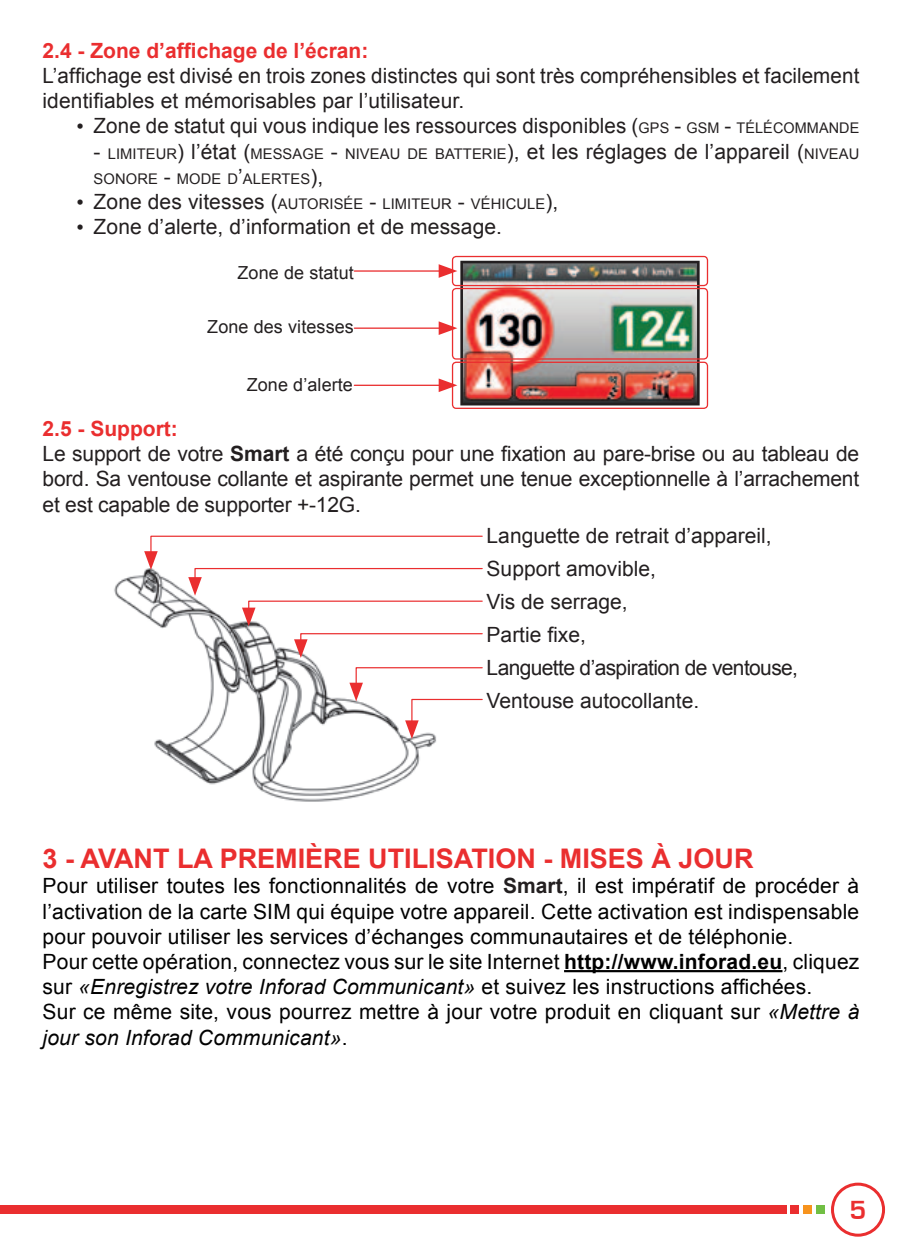
<style>
.page{position:relative;width:902px;height:1259px;background:#fff}
.page>*{position:absolute;margin:0;border:0;box-sizing:border-box;transform-origin:0 0}
.t1{font:700 27px "Arial";color:#ea2e2f}
.t2{font:700 27px "Eurostile";color:#ea2e2f}
.t3{font:21px/33px "Arial";color:#231f20}
.t4{font:21px/25.2px "Arial";letter-spacing:.01em;color:#000}
.t5{font:700 21px "Arial";color:#ea2e2f}
.t6{font:18px "Arial";letter-spacing:.005em;color:#231f20}
.t7{font:14.7px/25.2px "Arial";letter-spacing:.005em;color:#231f20}
.s1{font-family:"Times New Roman"}
.s2{font-size:14.7px}
.s3{font-style:inherit}
.s4{font-size:21px}
.s5{font-family:"Times New Roman";font-size:21px}
.s6{font-weight:700;color:#ea2e2f}
.s7{font-weight:700}
.s8{font-weight:700;color:#231f20}
.s9{font-style:italic}
</style>
<div class="page">
<div style="left:830px;top:1182px;width:54px;height:54px;border:3px solid #ea2e2f;border-radius:50%"></div>
<div style="left:0;top:1205px;width:786px;height:9px;background:#ea2e2f"></div>
<div style="left:790px;top:1205px;width:9px;height:9px;background:#ea2e2f"></div>
<div style="left:803px;top:1205px;width:8px;height:9px;background:#f7931d"></div>
<div style="left:815px;top:1205px;width:9px;height:9px;background:#71bf44"></div>
<hr style="left:564px;top:970px;width:218px;height:2px;background:#000">
<img style="left:114px;top:573px;width:323px;height:229px">
<svg style="left:144px;top:535px;width:339px;height:91px"></svg>
<svg style="left:294px;top:632px;width:189px;height:26px"></svg>
<svg style="left:349px;top:666px;width:134px;height:73px"></svg>
<img style="left:464px;top:265px;width:231px;height:136px">
<div style="left:460px;top:261px;width:239px;height:144px;border:3px solid #231f20"></div>
<div style="left:452px;top:256px;width:256px;height:30px;border:1px solid #ea2e2f;border-radius:4px"></div>
<div style="left:452px;top:288px;width:256px;height:72px;border:1px solid #ea2e2f;border-radius:4px"></div>
<div style="left:452px;top:362px;width:256px;height:47px;border:1px solid #ea2e2f;border-radius:4px"></div>
<hr style="left:354px;top:270px;width:89px;height:2px;background:#ea2e2f">
<svg style="left:438px;top:264px;width:19px;height:14px"></svg>
<hr style="left:354px;top:385px;width:89px;height:1px;background:#ea2e2f">
<svg style="left:438px;top:378px;width:19px;height:14px"></svg>
<hr style="left:354px;top:327px;width:89px;height:2px;background:#ea2e2f">
<svg style="left:438px;top:321px;width:19px;height:14px"></svg>
<p class="t5" style="left:43px;top:36px;width:327px">2.4 - Zone d’affichage de l’écran:</p>
<p class="t3" style="left:43px;top:63px;width:818px;line-height:25.2px">L’affichage est divisé en trois zones distinctes qui sont très compréhensibles et facilement identifiables et mémorisables par l’utilisateur.</p>
<p class="t3" style="left:77px;top:110px;width:784px"><span class="s1">•</span> Zone de statut qui vous indique les ressources disponibles (<span class="s2">GPS</span> <span class="s3">-</span> <span class="s2">GSM</span> <span class="s3">-</span> <span class="s2">TÉLÉCOMMANDE</span></p>
<p class="t7" style="left:94px;top:141px;width:767px"><span class="s4">-</span> LIMITEUR<span class="s4">) l’état (</span>MESSAGE <span class="s4">-</span> NIVEAU DE BATTERIE<span class="s4">), et les réglages de l’appareil (</span>NIVEAU<br>SONORE <span class="s4">-</span> MODE D<span class="s4">’</span>ALERTES<span class="s4">),</span></p>
<p class="t7" style="left:77px;top:191px;width:483px"><span class="s5">•</span> <span class="s4">Zone des vitesses (</span>AUTORISÉE <span class="s4">-</span> LIMITEUR <span class="s4">-</span> VÉHICULE<span class="s4">),</span></p>
<p class="t3" style="left:77px;top:211px;width:427px"><span class="s1">•</span> Zone d’alerte, d’information et de message.</p>
<p class="t6" style="left:237px;top:261px;width:118px">Zone de statut</p>
<p class="t6" style="left:207px;top:315px;width:148px">Zone des vitesses</p>
<p class="t6" style="left:247px;top:372px;width:108px">Zone d’alerte</p>
<p class="t3" style="left:43px;top:416px;width:818px;line-height:25.2px"><span class="s6">2.5 - Support:<br></span>Le support de votre <span class="s7">Smart</span> a été conçu pour une fixation au pare-brise ou au tableau de bord. Sa ventouse collante et aspirante permet une tenue exceptionnelle à l’arrachement et est capable de supporter +-12G.</p>
<p class="t3" style="left:486px;top:519px;width:313px">Languette de retrait d’appareil,<br>Support amovible,<br>Vis de serrage,<br>Partie fixe,<br>Languette d’aspiration de ventouse,<br>Ventouse autocollante.</p>
<p class="t1" style="left:43px;top:840px;width:712px">3 - Avant la première utilisation - mises à jour</p>
<p class="t4" style="left:43px;top:873px;width:818px">Pour utiliser toutes les fonctionnalités de votre <span class="s8">Smart</span>, il est impératif de procéder à l’activation de la carte SIM qui équipe votre appareil. Cette activation est indispensable pour pouvoir utiliser les services d’échanges communautaires et de téléphonie.<br>Pour cette opération, connectez vous sur le site Internet <span class="s7">http://www.inforad.eu</span>, cliquez sur <span class="s9">«Enregistrez votre Inforad Communicant»</span> et suivez les instructions affichées.<br>Sur ce même site, vous pourrez mettre à jour votre produit en cliquant sur <span class="s9">«Mettre à jour son Inforad Communicant»</span>.</p>
<p class="t2" style="left:849px;top:1195px;width:18px">5</p>
</div>
